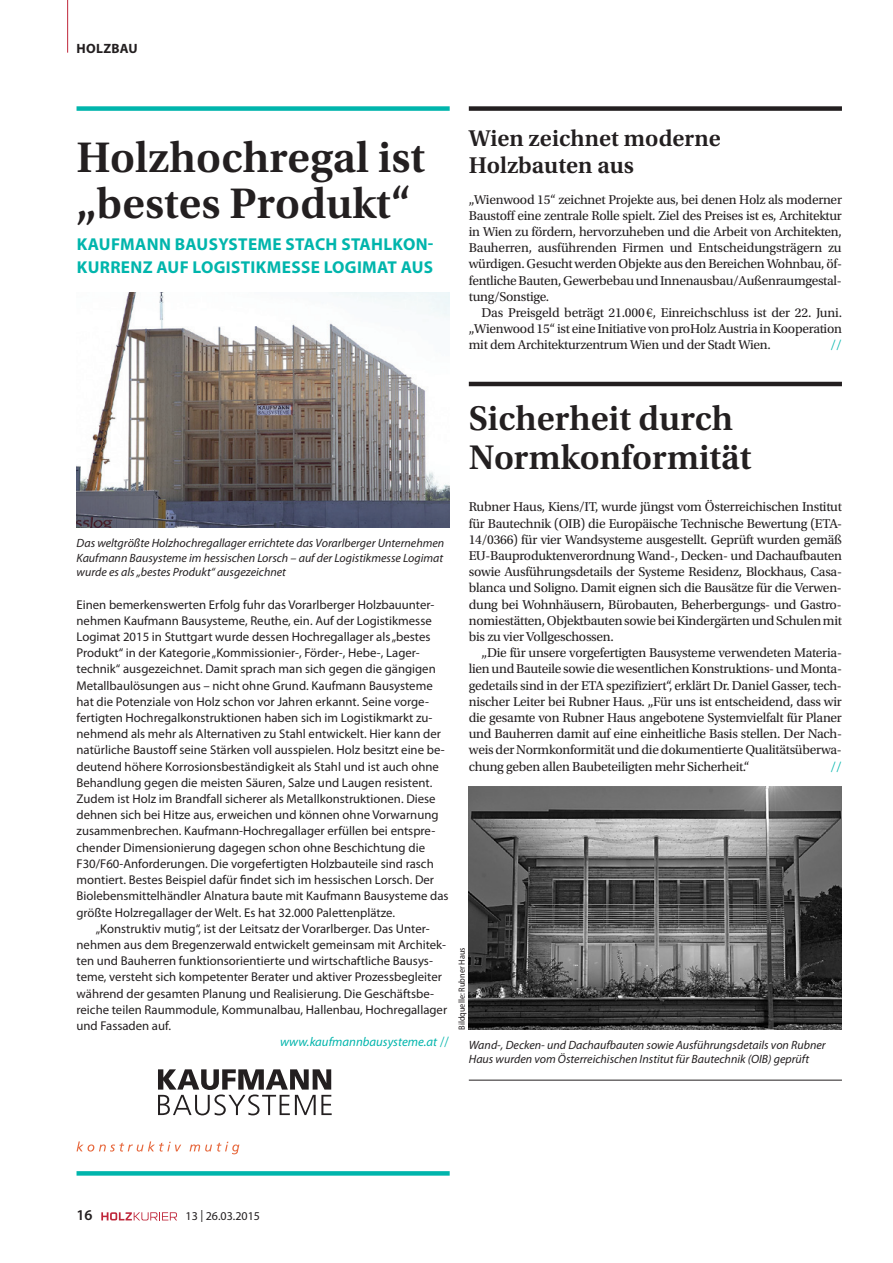
<style>
.page{position:relative;width:893px;height:1263px;background:#fff}
.page>*{position:absolute;margin:0;border:0;box-sizing:border-box;transform-origin:0 0}
.t1{font:600 45px/46.5px "Utopia Std";color:#231f20}
.t2{font:600 36px/39px "Utopia Std";color:#231f20}
.t3{font:600 24px/27px "Utopia Std";color:#231f20}
.t4{font:700 17.25px/22.5px "Myriad Pro";letter-spacing:.02em;color:#00b5ac}
.t5{font:600 15px "Myriad Pro";color:#231f20}
.t6{font:13.5px/16.2px "Utopia Std";letter-spacing:-.02em;color:#231f20;text-align:justify}
.t7{font:700 13.5px "Myriad Pro";letter-spacing:.02em;color:#231f20}
.t8{font:13.5px "Utopia Std";color:#00b5ac}
.t9{font:12.75px/16.2px "Myriad Pro";color:#231f20}
.t10{font:italic 12.75px "Myriad Pro";color:#00b5ac}
.t11{font:italic 12px/14.4px "Myriad Pro";color:#231f20;text-align:justify}
.t12{font:12px "Myriad Pro";color:#231f20}
.t13{font:semi-condensed 9px "Myriad Pro";color:#231f20}
.s1{font-family:"Utopia Std";font-style:normal;font-size:13.5px}
</style>
<div class="page">
<div style="left:469px;top:106px;width:373px;height:5px;background:#231f20"></div>
<div style="left:77px;top:106px;width:373px;height:5px;background:#00b5ac"></div>
<svg style="left:77px;top:1171px;width:373px;height:4px"></svg>
<svg style="left:158px;top:1069px;width:174px;height:46px"></svg>
<svg style="left:77px;top:1141px;width:162px;height:13px"></svg>
<img style="left:77px;top:292px;width:373px;height:235px">
<hr style="left:469px;top:382px;width:373px;height:4px;background:#231f20">
<img style="left:469px;top:787px;width:373px;height:242px">
<hr style="left:469px;top:1080px;width:373px;height:1px;background:#231f20">
<svg style="left:101px;top:1212px;width:76px;height:8px"></svg>
<hr style="left:67px;top:0;width:1px;height:53px;background:#bf263a">
<p class="t7" style="left:77px;top:41px;width:62px">HOLZBAU</p>
<h1 class="t1" style="left:77px;top:134px;width:350px">Holzhochregal ist „bestes Produkt“</h1>
<h3 class="t4" style="left:77px;top:234px;width:358px">KAUFMANN BAUSYSTEME STACH STAHLKON-<br>KURRENZ AUF LOGISTIKMESSE LOGIMAT AUS</h3>
<h3 class="t3" style="left:469px;top:125px;width:253px">Wien zeichnet moderne<br>Holzbauten aus</h3>
<p class="t6" style="left:469px;top:191px;width:375px">„Wienwood 15“ zeichnet Projekte aus, bei denen Holz als moderner Baustoff eine zentrale Rolle spielt. Ziel des Preises ist es, Architektur in Wien zu fördern, hervorzuheben und die Arbeit von Architekten, Bauherren, ausführenden Firmen und Entscheidungsträgern zu würdigen. Gesucht werden Objekte aus den Bereichen Wohnbau, öf&shy;fentliche Bauten, Gewerbebau und Innenausbau/Außenraumgestal&shy;tung/Sonstige.</p>
<p class="t6" style="left:469px;top:305px;width:375px;text-indent:13px">Das Preisgeld beträgt 21.000€, Einreichschluss ist der 22. Juni. „Wienwood 15“ ist eine Initiative von proHolz Austria in Kooperation mit dem Architekturzentrum Wien und der Stadt Wien.</p>
<p class="t8" style="left:830px;top:338px;width:13px">//</p>
<p class="t11" style="left:77px;top:536px;width:369px">Das weltgrößte Holzhochregallager errichtete das Vorarlberger Unternehmen Kaufmann Bausysteme im hessischen Lorsch – auf der Logistikmesse Logimat wurde es als „bestes Produkt“ ausgezeichnet</p>
<p class="t9" style="left:77px;top:596px;width:373px">Einen bemerkenswerten Erfolg fuhr das Vorarlberger Holzbauunter&shy;nehmen Kaufmann Bausysteme, Reuthe, ein. Auf der Logistikmesse Logimat 2015 in Stuttgart wurde dessen Hochregallager als „bestes Produkt“ in der Kategorie „Kommissionier-, Förder-, Hebe-, Lager&shy;technik“ ausgezeichnet. Damit sprach man sich gegen die gängigen Metallbaulösungen aus – nicht ohne Grund. Kaufmann Bausysteme hat die Potenziale von Holz schon vor Jahren erkannt. Seine vorge&shy;fertigten Hochregalkonstruktionen haben sich im Logistikmarkt zu&shy;nehmend als mehr als Alternativen zu Stahl entwickelt. Hier kann der natürliche Baustoff seine Stärken voll ausspielen. Holz besitzt eine be&shy;deutend höhere Korrosionsbeständigkeit als Stahl und ist auch ohne Behandlung gegen die meisten Säuren, Salze und Laugen resistent.<br>Zudem ist Holz im Brandfall sicherer als Metallkonstruktionen. Diese dehnen sich bei Hitze aus, erweichen und können ohne Vorwarnung zusammenbrechen. Kaufmann-Hochregallager erfüllen bei entspre&shy;chender Dimensionierung dagegen schon ohne Beschichtung die F30/F60-Anforderungen. Die vorgefertigten Holzbauteile sind rasch montiert. Bestes Beispiel dafür findet sich im hessischen Lorsch. Der Biolebensmittelhändler Alnatura baute mit Kaufmann Bausysteme das größte Holzregallager der Welt. Es hat 32.000 Palettenplätze.</p>
<p class="t9" style="left:96px;top:920px;width:336px">„Konstruktiv mutig“, ist der Leitsatz der Vorarlberger. Das Unter-</p>
<p class="t9" style="left:77px;top:937px;width:371px">nehmen aus dem Bregenzerwald entwickelt gemeinsam mit Architek-</p>
<p class="t9" style="left:77px;top:953px;width:358px">ten und Bauherren funktionsorientierte und wirtschaftliche Bausys-</p>
<p class="t9" style="left:77px;top:969px;width:367px">teme, versteht sich kompetenter Berater und aktiver Prozessbegleiter</p>
<p class="t9" style="left:77px;top:985px;width:359px">während der gesamten Planung und Realisierung. Die Geschäftsbe-</p>
<p class="t9" style="left:77px;top:1002px;width:372px">reiche teilen Raummodule, Kommunalbau, Hallenbau, Hochregallager</p>
<p class="t9" style="left:77px;top:1018px;width:96px">und Fassaden auf.</p>
<p class="t10" style="left:280px;top:1034px;width:171px">www.kaufmannbausysteme.at <span class="s1">//</span></p>
<h2 class="t2" style="left:469px;top:400px;width:284px">Sicherheit durch<br>Normkonformität</h2>
<p class="t6" style="left:469px;top:499px;width:375px">Rubner Haus, Kiens/IT, wurde jüngst vom Österreichischen Institut für Bautechnik (OIB) die Europäische Technische Bewertung (ETA-14/0366) für vier Wandsysteme ausgestellt. Geprüft wurden gemäß EU-Bauproduktenverordnung Wand-, Decken- und Dachaufbauten sowie Ausführungsdetails der Systeme Residenz, Blockhaus, Casa&shy;blanca und Soligno. Damit eignen sich die Bausätze für die Verwen&shy;dung bei Wohnhäusern, Bürobauten, Beherbergungs- und Gastro&shy;nomiestätten, Objektbauten sowie bei Kindergärten und Schulen mit bis zu vier Vollgeschossen.</p>
<p class="t6" style="left:469px;top:645px;width:375px;text-indent:13px">„Die für unsere vorgefertigten Bausysteme verwendeten Materia&shy;lien und Bauteile sowie die wesentlichen Konstruktions- und Monta&shy;gedetails sind in der ETA spezifiziert“, erklärt Dr. Daniel Gasser, tech&shy;nischer Leiter bei Rubner Haus. „Für uns ist entscheidend, dass wir die gesamte von Rubner Haus angebotene Systemvielfalt für Planer und Bauherren damit auf eine einheitliche Basis stellen. Der Nach&shy;weis der Normkonformität und die dokumentierte Qualitätsüberwa&shy;chung geben allen Baubeteiligten mehr Sicherheit.“</p>
<p class="t8" style="left:830px;top:759px;width:13px">//</p>
<p class="t13" style="left:456px;top:1030px;width:84px;rotate:-90deg">Bildquelle: Rubner Haus</p>
<p class="t11" style="left:469px;top:1037px;width:358px">Wand-, Decken- und Dachaufbauten sowie Ausführungsdetails von Rubner<br>Haus wurden vom Österreichischen Institut für Bautechnik (OIB) geprüft</p>
<p class="t5" style="left:77px;top:1207px;width:18px">16</p>
<p class="t12" style="left:186px;top:1210px;width:76px">13 | 26.03.2015</p>
</div>
